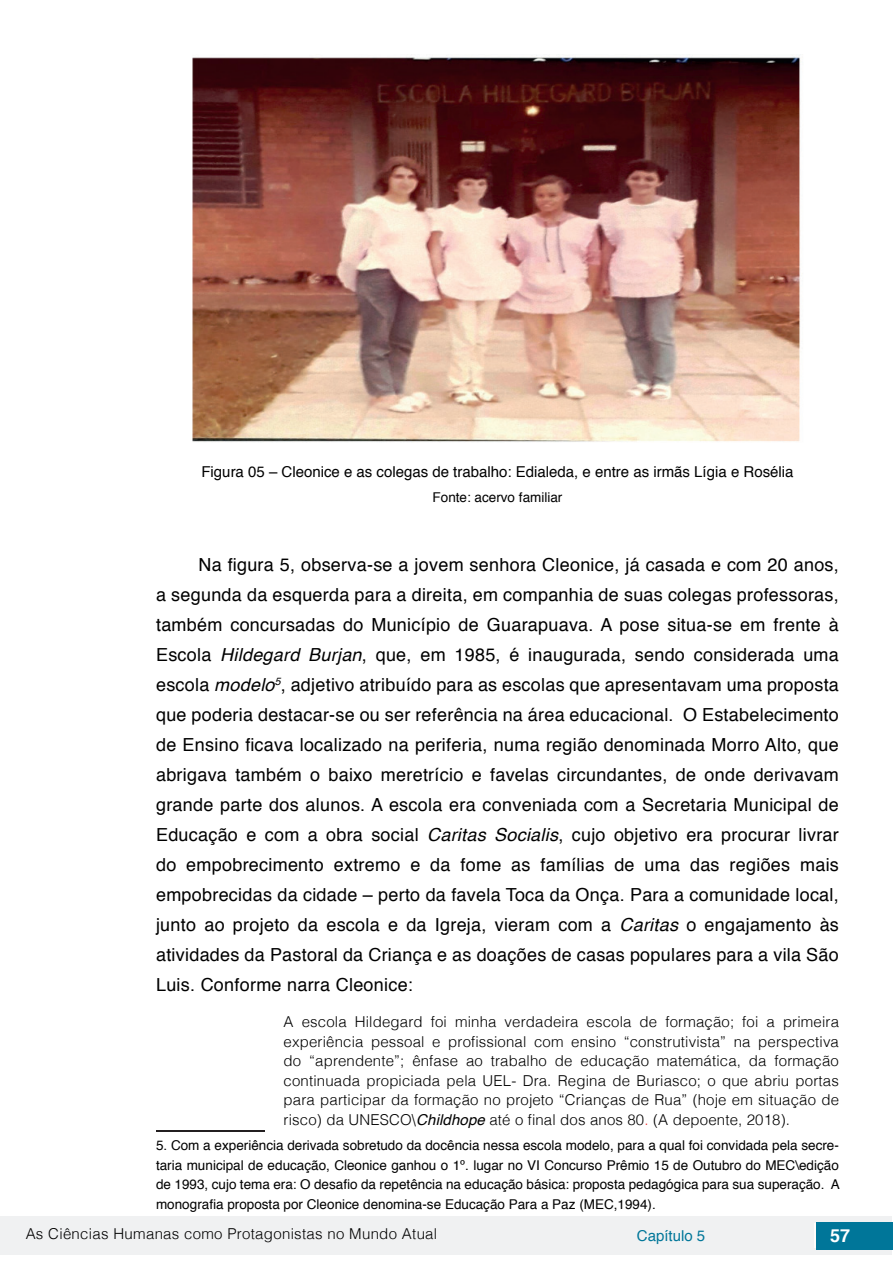
<style>
.page{position:relative;width:893px;height:1263px;background:#fff}
.page>*{position:absolute;margin:0;border:0;box-sizing:border-box;transform-origin:0 0}
.t1{font:18px/30px "Helvetica";letter-spacing:.015em;color:#000;text-align:justify}
.t2{font:700 18px "Helvetica";color:#fff}
.t3{font:300 15px/19.5px "Helvetica";letter-spacing:.01em;color:#000;text-align:justify}
.t4{font:15px "Helvetica";color:#000}
.t5{font:15px "Helvetica";color:#007699}
.t6{font:13.5px/19.5px "Helvetica";color:#000;text-align:justify}
.s1{font-style:italic}
.s2{font-weight:400;font-style:italic}
.s3{color:#ee2d2d}
</style>
<div class="page">
<div style="left:1px;top:1216px;width:891px;height:38px;background:#f0f1f2"></div>
<div style="left:816px;top:1222px;width:77px;height:27px;background:#007699"></div>
<svg style="left:815px;top:1224px;width:1px;height:24px"></svg>
<img style="left:192px;top:55px;width:609px;height:387px">
<hr style="left:156px;top:1130px;width:108px;height:2px;background:#231f20">
<p class="t4" style="left:201px;top:460px;width:593px">Figura 05 – Cleonice e as colegas de trabalho: Edialeda, e entre as irmãs Lígia e Rosélia</p>
<p class="t6" style="left:433px;top:488px;width:131px">Fonte: acervo familiar</p>
<p class="t1" style="left:156px;top:550px;width:684px;text-indent:43px">Na figura 5, observa-se a jovem senhora Cleonice, já casada e com 20 anos, a segunda da esquerda para a direita, em companhia de suas colegas professoras, também concursadas do Município de Guarapuava. A pose situa-se em frente à Escola <span class="s1">Hildegard Burjan</span>, que, em 1985, é inaugurada, sendo considerada uma escola <span class="s1">modelo</span><sup>5</sup>, adjetivo atribuído para as escolas que apresentavam uma proposta que poderia destacar-se ou ser referência na área educacional. O Estabelecimento de Ensino ficava localizado na periferia, numa região denominada Morro Alto, que abrigava também o baixo meretrício e favelas circundantes, de onde derivavam grande parte dos alunos. A escola era conveniada com a Secretaria Municipal de Educação e com a obra social <span class="s1">Caritas Socialis</span>, cujo objetivo era procurar livrar do empobrecimento extremo e da fome as famílias de uma das regiões mais empobrecidas da cidade – perto da favela Toca da Onça. Para a comunidade local, junto ao projeto da escola e da Igreja, vieram com a <span class="s1">Caritas</span> o engajamento às atividades da Pastoral da Criança e as doações de casas populares para a vila São Luis. Conforme narra Cleonice:</p>
<p class="t3" style="left:284px;top:1011px;width:557px">A escola Hildegard foi minha verdadeira escola de formação; foi a primeira experiência pessoal e profissional com ensino “construtivista” na perspectiva do “aprendente”; ênfase ao trabalho de educação matemática, da formação continuada propiciada pela UEL- Dra. Regina de Buriasco; o que abriu portas para participar da formação no projeto “Crianças de Rua” (hoje em situação de risco) da UNESCO\<span class="s2">Childhope</span> até o final dos anos 80<span class="s3">.</span> (A depoente, 2018).</p>
<p class="t6" style="left:156px;top:1136px;width:685px">5. Com a experiência derivada sobretudo da docência nessa escola modelo, para a qual foi convidada pela secre&shy;taria municipal de educação, Cleonice ganhou o 1º. lugar no VI Concurso Prêmio 15 de Outubro do MEC\edição de 1993, cujo tema era: O desafio da repetência na educação básica: proposta pedagógica para sua superação. A monografia proposta por Cleonice denomina-se Educação Para a Paz (MEC,1994).</p>
<p class="t3" style="left:26px;top:1223px;width:413px">As Ciências Humanas como Protagonistas no Mundo Atual</p>
<p class="t5" style="left:637px;top:1224px;width:70px">Capítulo 5</p>
<p class="t2" style="left:830px;top:1221px;width:22px">57</p>
</div>
